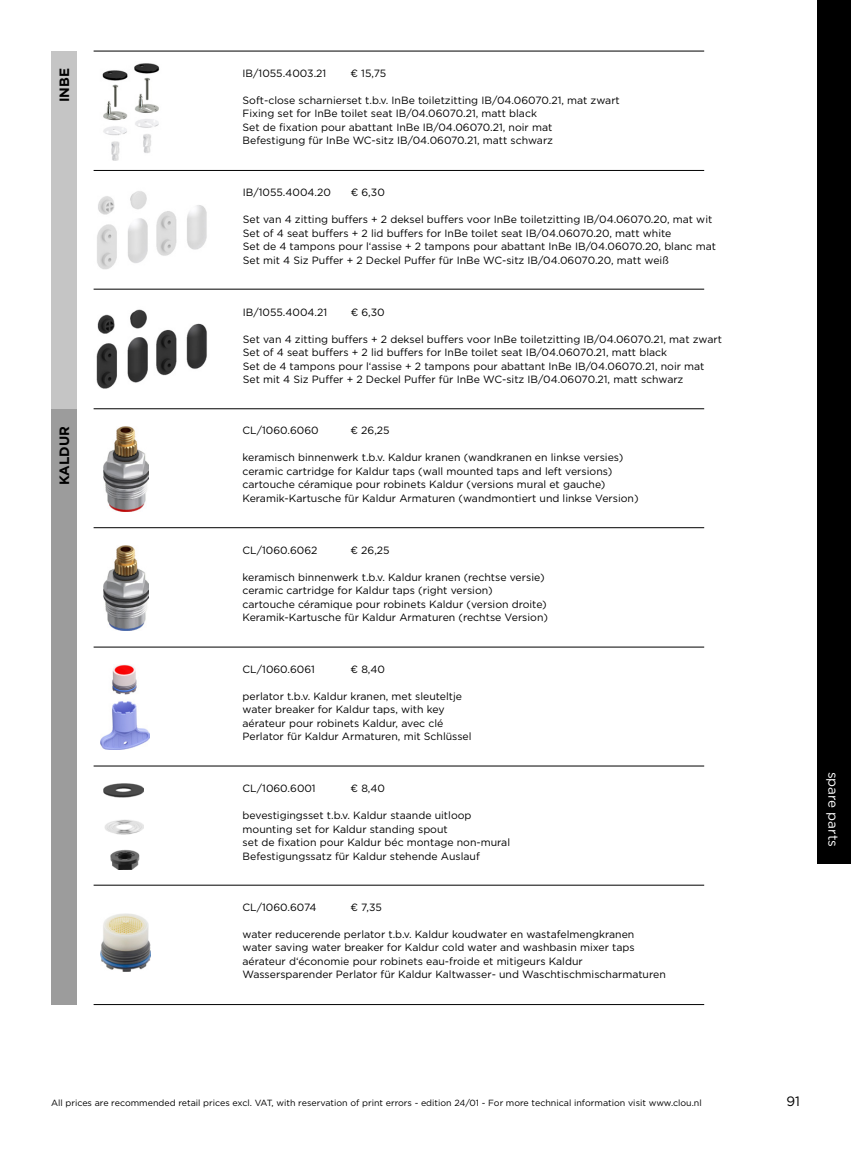
<style>
.page{position:relative;width:851px;height:1149px;background:#fff}
.page>*{position:absolute;margin:0;border:0;box-sizing:border-box;transform-origin:0 0}
.t1{font:13.5px "Gotham";color:#fff}
.t2{font:700 13.5px "Gotham";color:#000}
.t3{font:13.5px "Gotham";color:#000}
.PLATTE_TEKST{font:10.5px "Gotham";color:#000}
.t4{font:8.85px "Gotham";color:#000}
</style>
<div class="page">
<div style="left:816px;top:0;width:34px;height:863px;background:#000"></div>
<hr style="left:94px;top:289px;width:610px;height:1px;background:#000">
<hr style="left:94px;top:408px;width:610px;height:1px;background:#000">
<hr style="left:94px;top:170px;width:610px;height:1px;background:#000">
<hr style="left:94px;top:51px;width:610px;height:1px;background:#000">
<hr style="left:94px;top:1003px;width:610px;height:1px;background:#000">
<hr style="left:94px;top:527px;width:610px;height:1px;background:#000">
<hr style="left:94px;top:646px;width:610px;height:1px;background:#000">
<hr style="left:94px;top:765px;width:610px;height:1px;background:#000">
<hr style="left:94px;top:884px;width:610px;height:1px;background:#000">
<div style="left:51px;top:51px;width:26px;height:358px;background:#c5c5c5"></div>
<img style="left:97px;top:191px;width:110px;height:79px">
<img style="left:96px;top:309px;width:111px;height:80px">
<img style="left:102px;top:63px;width:58px;height:97px">
<div style="left:51px;top:409px;width:26px;height:595px;background:#9c9c9c"></div>
<img style="left:103px;top:545px;width:45px;height:85px">
<img style="left:100px;top:664px;width:49px;height:85px">
<img style="left:104px;top:783px;width:39px;height:85px">
<img style="left:103px;top:426px;width:45px;height:85px">
<img style="left:101px;top:913px;width:49px;height:58px">
<p class="t2" style="left:57px;top:102px;width:35px;rotate:-90deg">INBE</p>
<p class="t2" style="left:57px;top:485px;width:61px;rotate:-90deg">KALDUR</p>
<p class="PLATTE_TEKST" style="left:242px;top:66px;width:85px">IB/1055.4003.21</p>
<p class="PLATTE_TEKST" style="left:350px;top:66px;width:37px">€ 15,75</p>
<p class="PLATTE_TEKST" style="left:242px;top:93px;width:379px">Soft-close scharnierset t.b.v. InBe toiletzitting IB/04.06070.21, mat zwart</p>
<p class="PLATTE_TEKST" style="left:242px;top:107px;width:296px">Fixing set for InBe toilet seat IB/04.06070.21, matt black</p>
<p class="PLATTE_TEKST" style="left:242px;top:120px;width:311px">Set de fixation pour abattant InBe IB/04.06070.21, noir mat</p>
<p class="PLATTE_TEKST" style="left:242px;top:134px;width:312px">Befestigung für InBe WC-sitz IB/04.06070.21, matt schwarz</p>
<p class="PLATTE_TEKST" style="left:243px;top:185px;width:90px">IB/1055.4004.20</p>
<p class="PLATTE_TEKST" style="left:351px;top:185px;width:36px">€ 6,30</p>
<p class="PLATTE_TEKST" style="left:243px;top:212px;width:471px">Set van 4 zitting buffers + 2 deksel buffers voor InBe toiletzitting IB/04.06070.20, mat wit</p>
<p class="PLATTE_TEKST" style="left:243px;top:226px;width:430px">Set of 4 seat buffers + 2 lid buffers for InBe toilet seat IB/04.06070.20, matt white</p>
<p class="PLATTE_TEKST" style="left:243px;top:239px;width:474px">Set de 4 tampons pour l‘assise + 2 tampons pour abattant InBe IB/04.06070.20, blanc mat</p>
<p class="PLATTE_TEKST" style="left:243px;top:253px;width:427px">Set mit 4 Siz Puffer + 2 Deckel Puffer für InBe WC-sitz IB/04.06070.20, matt weiß</p>
<p class="PLATTE_TEKST" style="left:243px;top:305px;width:86px">IB/1055.4004.21</p>
<p class="PLATTE_TEKST" style="left:351px;top:305px;width:36px">€ 6,30</p>
<p class="PLATTE_TEKST" style="left:243px;top:332px;width:480px">Set van 4 zitting buffers + 2 deksel buffers voor InBe toiletzitting IB/04.06070.21, mat zwart</p>
<p class="PLATTE_TEKST" style="left:243px;top:345px;width:426px">Set of 4 seat buffers + 2 lid buffers for InBe toilet seat IB/04.06070.21, matt black</p>
<p class="PLATTE_TEKST" style="left:243px;top:359px;width:463px">Set de 4 tampons pour l‘assise + 2 tampons pour abattant InBe IB/04.06070.21, noir mat</p>
<p class="PLATTE_TEKST" style="left:243px;top:372px;width:442px">Set mit 4 Siz Puffer + 2 Deckel Puffer für InBe WC-sitz IB/04.06070.21, matt schwarz</p>
<p class="PLATTE_TEKST" style="left:242px;top:424px;width:78px">CL/1060.6060</p>
<p class="PLATTE_TEKST" style="left:350px;top:424px;width:41px">€ 26,25</p>
<p class="PLATTE_TEKST" style="left:242px;top:451px;width:382px">keramisch binnenwerk t.b.v. Kaldur kranen (wandkranen en linkse versies)</p>
<p class="PLATTE_TEKST" style="left:242px;top:464px;width:371px">ceramic cartridge for Kaldur taps (wall mounted taps and left versions)</p>
<p class="PLATTE_TEKST" style="left:242px;top:478px;width:364px">cartouche céramique pour robinets Kaldur (versions mural et gauche)</p>
<p class="PLATTE_TEKST" style="left:242px;top:491px;width:397px">Keramik-Kartusche für Kaldur Armaturen (wandmontiert und linkse Version)</p>
<p class="PLATTE_TEKST" style="left:242px;top:543px;width:77px">CL/1060.6062</p>
<p class="PLATTE_TEKST" style="left:350px;top:543px;width:41px">€ 26,25</p>
<p class="PLATTE_TEKST" style="left:242px;top:570px;width:303px">keramisch binnenwerk t.b.v. Kaldur kranen (rechtse versie)</p>
<p class="PLATTE_TEKST" style="left:242px;top:583px;width:252px">ceramic cartridge for Kaldur taps (right version)</p>
<p class="PLATTE_TEKST" style="left:242px;top:597px;width:306px">cartouche céramique pour robinets Kaldur (version droite)</p>
<p class="PLATTE_TEKST" style="left:242px;top:610px;width:307px">Keramik-Kartusche für Kaldur Armaturen (rechtse Version)</p>
<p class="PLATTE_TEKST" style="left:242px;top:662px;width:74px">CL/1060.6061</p>
<p class="PLATTE_TEKST" style="left:350px;top:662px;width:36px">€ 8,40</p>
<p class="PLATTE_TEKST" style="left:242px;top:689px;width:221px">perlator t.b.v. Kaldur kranen, met sleuteltje</p>
<p class="PLATTE_TEKST" style="left:242px;top:702px;width:204px">water breaker for Kaldur taps, with key</p>
<p class="PLATTE_TEKST" style="left:242px;top:716px;width:202px">aérateur pour robinets Kaldur, avec clé</p>
<p class="PLATTE_TEKST" style="left:242px;top:729px;width:230px">Perlator für Kaldur Armaturen, mit Schlüssel</p>
<p class="PLATTE_TEKST" style="left:242px;top:781px;width:75px">CL/1060.6001</p>
<p class="PLATTE_TEKST" style="left:350px;top:781px;width:36px">€ 8,40</p>
<p class="PLATTE_TEKST" style="left:242px;top:808px;width:230px">bevestigingsset t.b.v. Kaldur staande uitloop</p>
<p class="PLATTE_TEKST" style="left:242px;top:822px;width:207px">mounting set for Kaldur standing spout</p>
<p class="PLATTE_TEKST" style="left:242px;top:835px;width:269px">set de fixation pour Kaldur béc montage non-mural</p>
<p class="PLATTE_TEKST" style="left:242px;top:849px;width:239px">Befestigungssatz für Kaldur stehende Auslauf</p>
<p class="PLATTE_TEKST" style="left:242px;top:899px;width:76px">CL/1060.6074</p>
<p class="PLATTE_TEKST" style="left:350px;top:899px;width:33px">€ 7,35</p>
<p class="PLATTE_TEKST" style="left:242px;top:926px;width:393px">water reducerende perlator t.b.v. Kaldur koudwater en wastafelmengkranen</p>
<p class="PLATTE_TEKST" style="left:242px;top:940px;width:393px">water saving water breaker for Kaldur cold water and washbasin mixer taps</p>
<p class="PLATTE_TEKST" style="left:242px;top:953px;width:341px">aérateur d‘économie pour robinets eau-froide et mitigeurs Kaldur</p>
<p class="PLATTE_TEKST" style="left:242px;top:967px;width:425px">Wassersparender Perlator für Kaldur Kaltwasser- und Waschtischmischarmaturen</p>
<p class="t1" style="left:841px;top:771px;width:77px;rotate:90deg">spare parts</p>
<p class="t4" style="left:51px;top:1097px;width:652px">All prices are recommended retail prices excl. VAT, with reservation of print errors - edition 24/01 - For more technical information visit www.clou.nl</p>
<p class="t3" style="left:786px;top:1092px;width:15px">91</p>
</div>
